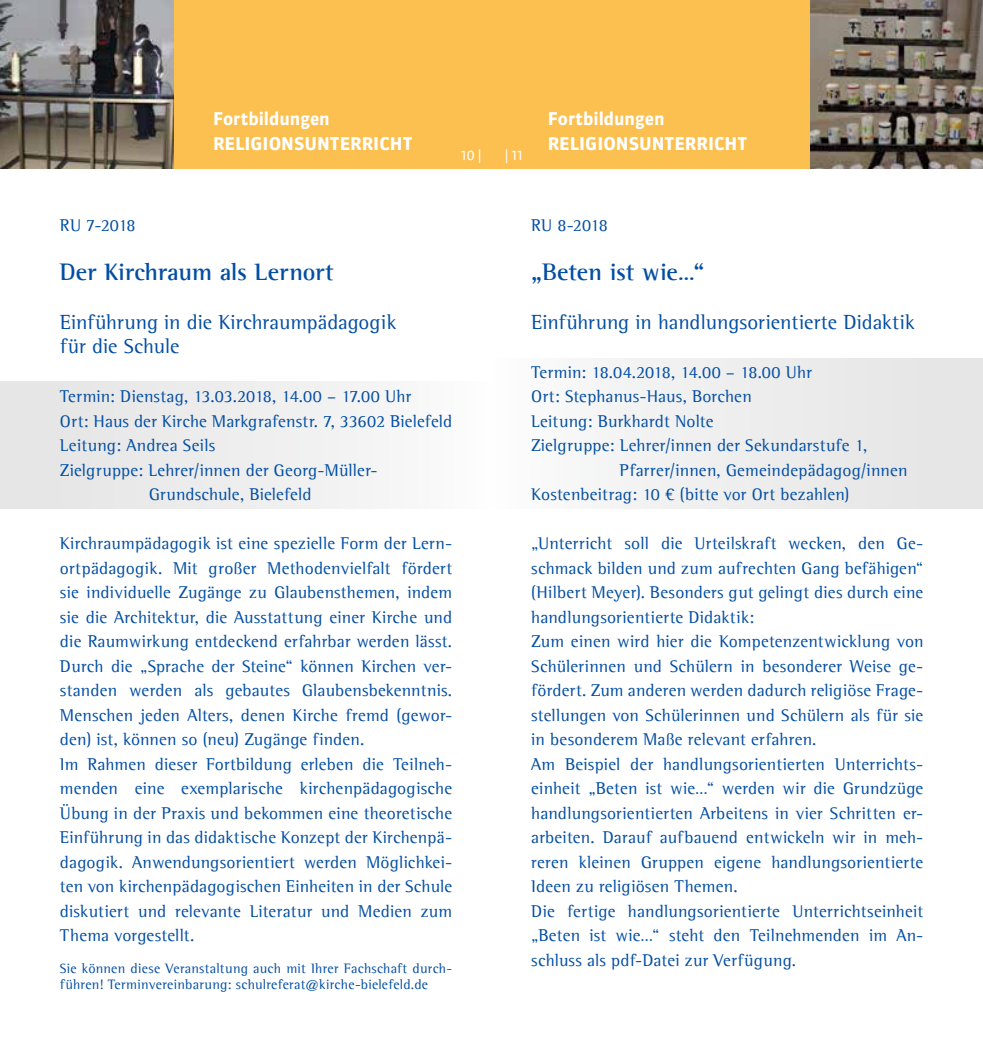
<style>
.page{position:relative;width:983px;height:1042px;background:#fff}
.page>*{position:absolute;margin:0;border:0;box-sizing:border-box;transform-origin:0 0}
.t1{font:700 24.5px "Agfa Rotis Semi Serif";color:#034ea2}
.t2{font:21px/24.5px "Agfa Rotis Semi Serif";letter-spacing:.005em;color:#034ea2}
.t3{font:17.5px/24.5px "Agfa Rotis Semi Serif";letter-spacing:.01em;color:#034ea2}
.t4{font:700 17.5px/24.5px "Sanuk";color:#fff}
.t5{font:14px/15.8px "Agfa Rotis Semi Serif";letter-spacing:.02em;color:#034ea2}
.t6{font:14px "Sanuk";color:#fff}
</style>
<div class="page">
<div style="left:0;top:382px;width:490px;height:126px;background:linear-gradient(to right,#e3e3e3,#fafbfb)"></div>
<div style="left:174px;top:0;width:317px;height:169px;background:#fcc050"></div>
<div style="left:492px;top:358px;width:490px;height:150px;background:linear-gradient(to right,#fbfbfb,#e3e3e3)"></div>
<div style="left:491px;top:0;width:318px;height:169px;background:#fcc050"></div>
<img style="left:809px;top:0;width:173px;height:169px">
<img style="left:0;top:0;width:173px;height:169px">
<p class="t4" style="left:213px;top:107px;width:201px">Fortbildungen<br>RELIGIONSUNTERRICHT</p>
<p class="t6" style="left:460px;top:147px;width:22px">10 |</p>
<p class="t3" style="left:60px;top:212px;width:77px">RU 7-2018</p>
<h1 class="t1" style="left:60px;top:257px;width:275px">Der Kirchraum als Lernort</h1>
<p class="t2" style="left:60px;top:309px;width:338px">Einführung in die Kirchraumpädagogik für die Schule</p>
<p class="t3" style="left:60px;top:384px;width:353px">Termin: Dienstag, 13.03.2018, 14.00 – 17.00 Uhr</p>
<p class="t3" style="left:60px;top:408px;width:393px">Ort: Haus der Kirche Markgrafenstr. 7, 33602 Bielefeld</p>
<p class="t3" style="left:60px;top:433px;width:157px">Leitung: Andrea Seils</p>
<p class="t3" style="left:60px;top:457px;width:319px">Zielgruppe: Lehrer/innen der Georg-Müller-</p>
<p class="t3" style="left:149px;top:482px;width:164px">Grundschule, Bielefeld</p>
<p class="t3" style="left:60px;top:531px;width:393px">Kirchraumpädagogik ist eine spezielle Form der Lern&shy;ortpädagogik. Mit großer Methodenvielfalt fördert sie individuelle Zugänge zu Glaubensthemen, indem sie die Architektur, die Ausstattung einer Kirche und die Raumwirkung entdeckend erfahrbar werden lässt.<br>Durch die „Sprache der Steine“ können Kirchen ver&shy;standen werden als gebautes Glaubensbekenntnis.<br>Menschen jeden Alters, denen Kirche fremd (gewor&shy;den) ist, können so (neu) Zugänge finden.<br>Im Rahmen dieser Fortbildung erleben die Teilneh&shy;menden eine exemplarische kirchenpädagogische Übung in der Praxis und bekommen eine theoretische Einführung in das didaktische Konzept der Kirchenpä&shy;dagogik. Anwendungsorientiert werden Möglichkei&shy;ten von kirchenpädagogischen Einheiten in der Schule diskutiert und relevante Literatur und Medien zum Thema vorgestellt.</p>
<p class="t5" style="left:60px;top:960px;width:393px">Sie können diese Veranstaltung auch mit Ihrer Fachschaft durch&shy;führen! Terminvereinbarung: schulreferat@kirche-bielefeld.de</p>
<p class="t6" style="left:504px;top:147px;width:20px">| 11</p>
<p class="t4" style="left:547px;top:107px;width:201px">Fortbildungen<br>RELIGIONSUNTERRICHT</p>
<p class="t3" style="left:531px;top:212px;width:78px">RU 8-2018</p>
<h1 class="t1" style="left:531px;top:257px;width:175px">„Beten ist wie…“</h1>
<p class="t2" style="left:531px;top:309px;width:385px">Einführung in handlungsorientierte Didaktik</p>
<p class="t3" style="left:531px;top:359px;width:282px">Termin: 18.04.2018, 14.00 – 18.00 Uhr</p>
<p class="t3" style="left:531px;top:384px;width:222px">Ort: Stephanus-Haus, Borchen</p>
<p class="t3" style="left:531px;top:408px;width:184px">Leitung: Burkhardt Nolte</p>
<p class="t3" style="left:531px;top:433px;width:337px">Zielgruppe: Lehrer/innen der Sekundarstufe 1,</p>
<p class="t3" style="left:619px;top:457px;width:289px">Pfarrer/innen, Gemeindepädagog/innen</p>
<p class="t3" style="left:531px;top:482px;width:319px">Kostenbeitrag: 10 € (bitte vor Ort bezahlen)</p>
<p class="t3" style="left:531px;top:531px;width:393px">„Unterricht soll die Urteilskraft wecken, den Ge&shy;schmack bilden und zum aufrechten Gang befähigen“ (Hilbert Meyer). Besonders gut gelingt dies durch eine handlungsorientierte Didaktik:<br>Zum einen wird hier die Kompetenzentwicklung von Schülerinnen und Schülern in besonderer Weise ge&shy;fördert. Zum anderen werden dadurch religiöse Frage&shy;stellungen von Schülerinnen und Schülern als für sie in besonderem Maße relevant erfahren.<br>Am Beispiel der handlungsorientierten Unterrichts&shy;einheit „Beten ist wie…“ werden wir die Grundzüge handlungsorientierten Arbeitens in vier Schritten er&shy;arbeiten. Darauf aufbauend entwickeln wir in meh&shy;reren kleinen Gruppen eigene handlungsorientierte Ideen zu religiösen Themen.<br>Die fertige handlungsorientierte Unterrichtseinheit „Beten ist wie…“ steht den Teilnehmenden im An&shy;schluss als pdf-Datei zur Verfügung.</p>
</div>
